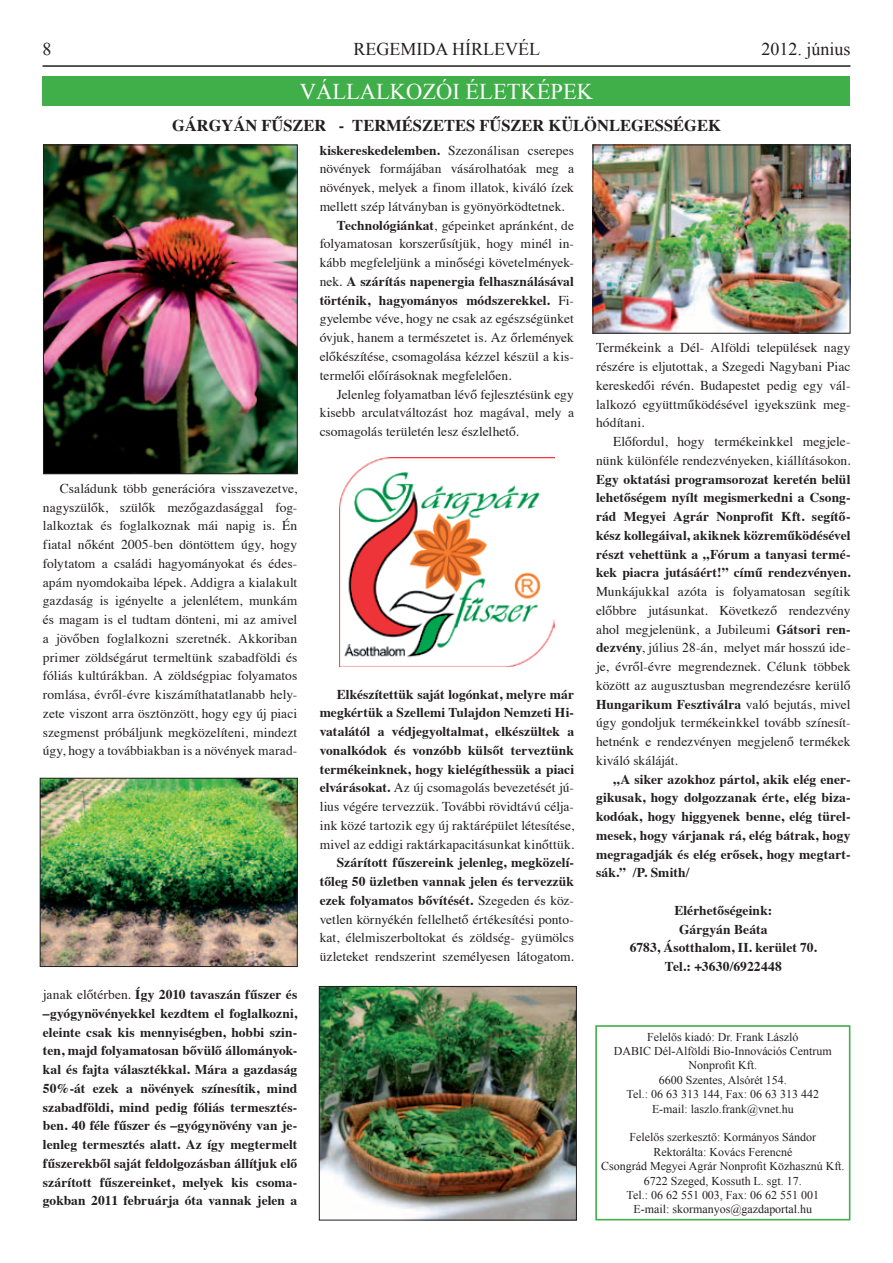
<style>
.page{position:relative;width:893px;height:1263px;background:#fff}
.page>*{position:absolute;margin:0;border:0;box-sizing:border-box;transform-origin:0 0}
.t1{font:22.5px "Times New Roman";color:#fff}
.t2{font:18px "Times New Roman";color:#231f20}
.t3{font:700 16.5px "Times";color:#231f20}
.t4{font:13.5px/18.8px "Times";color:#231f20;text-align:justify}
.t5{font:700 13.5px/18.8px "Times";letter-spacing:.01em;color:#231f20;text-align:justify}
.t6{font:12px/14.4px "Times New Roman";color:#231f20;text-align:center}
.s1{font-weight:700}
.s2{font-weight:400}
</style>
<div class="page">
<hr style="left:43px;top:65px;width:807px;height:2px;background:#231f20">
<div style="left:43px;top:77px;width:807px;height:29px;background:#40ae49"></div>
<img style="left:42px;top:780px;width:254px;height:185px">
<div style="left:40px;top:778px;width:258px;height:189px;border:1px solid #231f20"></div>
<img style="left:595px;top:147px;width:253px;height:185px">
<div style="left:593px;top:145px;width:257px;height:189px;border:1px solid #231f20"></div>
<img style="left:321px;top:988px;width:254px;height:230px">
<div style="left:319px;top:986px;width:258px;height:234px;border:1px solid #231f20"></div>
<img style="left:340px;top:458px;width:215px;height:208px">
<img style="left:45px;top:147px;width:251px;height:325px">
<div style="left:43px;top:145px;width:255px;height:329px;border:1px solid #231f20"></div>
<div style="left:595px;top:1025px;width:255px;height:195px;border:2px solid #40ae49"></div>
<h2 class="t2" style="left:43px;top:37px;width:10px">8</h2>
<h2 class="t2" style="left:354px;top:37px;width:188px">REGEMIDA HÍRLEVÉL</h2>
<h2 class="t2" style="left:761px;top:37px;width:91px">2012. június</h2>
<h1 class="t1" style="left:300px;top:77px;width:48px">Vállal</h1>
<h1 class="t1" style="left:390px;top:77px;width:205px">kozói életképek</h1>
<p class="t3" style="left:172px;top:110px;width:14px">GÁRGYÁN</p>
<p class="t3" style="left:261px;top:110px;width:12px">FŰSZER</p>
<p class="t3" style="left:339px;top:110px;width:37px">- TERMÉSZE</p>
<p class="t3" style="left:444px;top:110px;width:48px">TES FŰSZER</p>
<p class="t3" style="left:549px;top:110px;width:13px">KÜLÖNLEGESSÉGEK</p>
<p class="t4" style="left:320px;top:140px;width:256px"><span class="s1">kiskereskedelemben.</span> Szezonálisan cserepes</p>
<p class="t4" style="left:320px;top:158px;width:256px">növények formájában vásárolhatóak meg a</p>
<p class="t4" style="left:320px;top:177px;width:256px">növények, melyek a finom illatok, kiváló ízek</p>
<p class="t4" style="left:320px;top:196px;width:246px">mellett szép látványban is gyönyörködtetnek.</p>
<p class="t4" style="left:337px;top:215px;width:239px"><span class="s1">Technológiánkat</span>, gépeinket apránként, de</p>
<p class="t4" style="left:320px;top:233px;width:256px">folyamatosan korszerűsítjük, hogy minél in-</p>
<p class="t4" style="left:320px;top:252px;width:256px">kább megfeleljünk a minőségi követelmények-</p>
<p class="t5" style="left:320px;top:271px;width:256px"><span class="s2">nek.</span> A szárítás napenergia felhasználásával</p>
<p class="t5" style="left:320px;top:289px;width:256px">történik, hagyományos módszerekkel. <span class="s2">Fi-</span></p>
<p class="t4" style="left:320px;top:308px;width:256px">gyelembe véve, hogy ne csak az egészségünket</p>
<p class="t4" style="left:320px;top:327px;width:256px">óvjuk, hanem a természetet is. Az őrlemények</p>
<p class="t4" style="left:320px;top:346px;width:256px">előkészítése, csomagolása kézzel készül a kis-</p>
<p class="t4" style="left:320px;top:365px;width:193px">termelői előírásoknak megfelelően.</p>
<p class="t4" style="left:337px;top:383px;width:239px">Jelenleg folyamatban lévő fejlesztésünk egy</p>
<p class="t4" style="left:320px;top:402px;width:256px">kisebb arculatváltozást hoz magával, mely a</p>
<p class="t4" style="left:320px;top:421px;width:201px">csomagolás területén lesz észlelhető.</p>
<p class="t4" style="left:596px;top:337px;width:256px">Termékeink a Dél- Alföldi települések nagy részére is eljutottak, a Szegedi Nagybani Piac kereskedői révén. Budapestet pedig egy vál&shy;lalkozó együttműködésével igyekszünk meg&shy;hódítani.</p>
<p class="t4" style="left:596px;top:431px;width:256px;text-align:right">Előfordul, hogy termékeinkkel megjele&shy;nünk különféle rendezvényeken, kiállításokon.</p>
<p class="t5" style="left:596px;top:468px;width:256px">Egy oktatási programsorozat keretén belül lehetőségem nyílt megismerkedni a Csong&shy;rád Megyei Agrár Nonprofit Kft. segítő&shy;kész kollegáival, akiknek közreműködésével részt vehettünk a „Fórum a tanyasi termé&shy;kek piacra jutásáért!” című rendezvényen.</p>
<p class="t4" style="left:596px;top:581px;width:256px">Munkájukkal azóta is folyamatosan segítik előbbre jutásunkat. Következő rendezvény ahol megjelenünk, a Jubileumi <span class="s1">Gátsori ren&shy;dezvény</span>, július 28-án, melyet már hosszú ide&shy;je, évről-évre megrendeznek. Célunk többek között az augusztusban megrendezésre kerülő <span class="s1">Hungarikum Fesztiválra</span> való bejutás, mivel úgy gondoljuk termékeinkkel tovább színesít&shy;hetnénk e rendezvényen megjelenő termékek kiváló skáláját.</p>
<p class="t5" style="left:596px;top:768px;width:256px;text-indent:17px">„A siker azokhoz pártol, akik elég ener&shy;gikusak, hogy dolgozzanak érte, elég biza&shy;kodóak, hogy higgyenek benne, elég türel&shy;mesek, hogy várjanak rá, elég bátrak, hogy megragadják és elég erősek, hogy megtart&shy;sák.” /P. Smith/</p>
<p class="t5" style="left:630px;top:899px;width:189px;text-align:center">Elérhetőségeink:<br>Gárgyán Beáta<br>6783, Ásotthalom, II . kerület 70.<br>Tel.: +3630/6922448</p>
<p class="t4" style="left:43px;top:478px;width:256px;text-indent:17px">Családunk több generációra visszavezetve, nagyszülők, szülők mezőgazdasággal fog&shy;lalkoztak és foglalkoznak mái napig is. Én fiatal nőként 2005-ben döntöttem úgy, hogy folytatom a családi hagyományokat és édes&shy;apám nyomdokaiba lépek. Addigra a kialakult gazdaság is igényelte a jelenlétem, munkám és magam is el tudtam dönteni, mi az amivel a jövőben foglalkozni szeretnék. Akkoriban primer zöldségárut termeltünk szabadföldi és fóliás kultúrákban. A zöldségpiac folyamatos romlása, évről-évre kiszámíthatatlanabb hely&shy;zete viszont arra ösztönzött, hogy egy új piaci szegmenst próbáljunk megközelíteni, mindezt úgy, hogy a továbbiakban is a növények marad-</p>
<p class="t5" style="left:320px;top:683px;width:256px;text-indent:17px">Elkészítettük saját logónkat, melyre már megkértük a Szellemi Tulajdon Nemzeti Hi&shy;vatalától a védjegyoltalmat, elkészültek a vonalkódok és vonzóbb külsőt terveztünk termékeinknek, hogy kielégíthessük a piaci elvárásokat. <span class="s2">Az új csomagolás bevezetését jú&shy;lius végére tervezzük. További rövidtávú célja&shy;ink közé tartozik egy új raktárépület létesítése, mivel az eddigi raktárkapacitásunkat kinőttük.</span></p>
<p class="t4" style="left:320px;top:852px;width:256px;text-indent:17px"><span class="s1">Szárított fűszereink jelenleg, megközelí&shy;tőleg 50 üzletben vannak jelen és tervezzük ezek folyamatos bővítését.</span> Szegeden és köz&shy;vetlen környékén fellelhető értékesítési ponto&shy;kat, élelmiszerboltokat és zöldség- gyümölcs üzleteket rendszerint személyesen látogatom.</p>
<p class="t5" style="left:43px;top:984px;width:256px"><span class="s2">janak előtérben.</span> Így 2010 tavaszán fűszer és –gyógynövényekkel kezdtem el foglalkozni, eleinte csak kis mennyiségben, hobbi szin&shy;ten, majd folyamatosan bővülő állományok&shy;kal és fajta választékkal. Mára a gazdaság 50%-át ezek a növények színesítik, mind szabadföldi, mind pedig fóliás termesztés&shy;ben. 40 féle fűszer és –gyógynövény van je&shy;lenleg termesztés alatt. Az így megtermelt fűszerekből saját feldolgozásban állítjuk elő szárított fűszereinket, melyek kis csoma&shy;gokban 2011 februárja óta vannak jelen a</p>
<p class="t6" style="left:614px;top:1029px;width:219px">Felelős kiadó: Dr. Frank László<br>DABIC Dél-Alföldi Bio-Innovációs Centrum<br>Nonprofit Kft.<br>6600 Szentes, Alsórét 154.<br>Tel.: 06 63 313 144, Fax: 06 63 313 442<br>E-mail: laszlo.frank@vnet.hu</p>
<p class="t6" style="left:601px;top:1130px;width:245px">Felelős szerkesztő: Kormányos Sándor<br>Rektorálta: Kovács Ferencné<br>Csongrád Megyei Agrár Nonprofit Közhasznú Kft.<br>6722 Szeged, Kossuth L. sgt. 17.<br>Tel.: 06 62 551 003, Fax: 06 62 551 001<br>E-mail: skormanyos@gazdaportal.hu</p>
</div>
